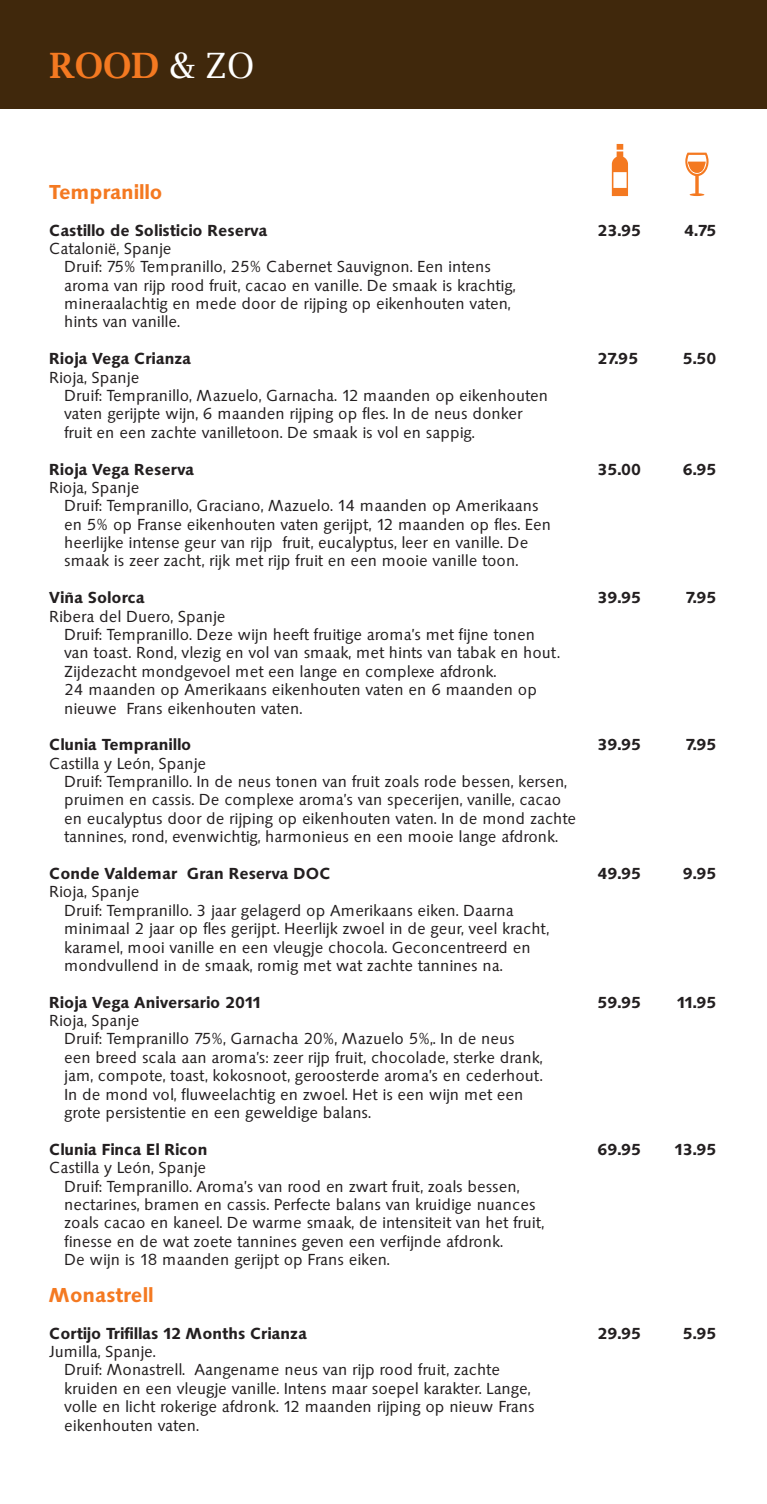
<style>
.page{position:relative;width:767px;height:1504px;background:#fff}
.page>*{position:absolute;margin:0;border:0;box-sizing:border-box;transform-origin:0 0}
.t1{font:600 35px "Lucida Bright";color:#f47921}
.t2{font:700 21px "Saxony Serial";color:#f47921}
.t3{font:16.62px/18.4px "Saxony Serial";color:#231f20}
.t4{font:700 16.62px "Saxony Serial";color:#231f20}
.s1{font-weight:400;color:#fff}
</style>
<div class="page">
<div style="left:0;top:0;width:766px;height:108px;background:#40280c"></div>
<svg style="left:685px;top:153px;width:23px;height:43px"></svg>
<svg style="left:611px;top:144px;width:17px;height:52px"></svg>
<h1 class="t1" style="left:50px;top:45px;width:206px">ROOD <span class="s1">&amp; ZO</span></h1>
<p class="t2" style="left:50px;top:180px;width:115px">Tempranillo</p>
<p class="t4" style="left:50px;top:221px;width:220px">Castillo de Solisticio Reserva</p>
<p class="t4" style="left:597px;top:221px;width:45px">23.95</p>
<p class="t4" style="left:684px;top:221px;width:34px">4.75</p>
<p class="t3" style="left:64px;top:239px;width:452px;text-indent:-15px">Catalonië, Spanje<br>Druif: 75% Tempranillo, 25% Cabernet Sauvignon. Een intens aroma van rijp rood fruit, cacao en vanille. De smaak is krachtig, mineraalachtig en mede door de rijping op eikenhouten vaten, hints van vanille.</p>
<p class="t4" style="left:50px;top:349px;width:143px">Rioja Vega Crianza</p>
<p class="t4" style="left:597px;top:349px;width:42px">27.95</p>
<p class="t4" style="left:683px;top:349px;width:35px">5.50</p>
<p class="t3" style="left:64px;top:368px;width:485px;text-indent:-15px">Rioja, Spanje<br>Druif: Tempranillo, Mazuelo, Garnacha. 12 maanden op eikenhouten vaten gerijpte wijn, 6 maanden rijping op fles. In de neus donker fruit en een zachte vanilletoon. De smaak is vol en sappig.</p>
<p class="t4" style="left:50px;top:459px;width:146px">Rioja Vega Reserva</p>
<p class="t4" style="left:597px;top:459px;width:45px">35.00</p>
<p class="t4" style="left:683px;top:459px;width:35px">6.95</p>
<p class="t3" style="left:64px;top:478px;width:488px;text-indent:-15px">Rioja, Spanje<br>Druif: Tempranillo, Graciano, Mazuelo. 14 maanden op Amerikaans en 5% op Franse eikenhouten vaten gerijpt, 12 maanden op fles. Een heerlijke intense geur van rijp fruit, eucalyptus, leer en vanille. De smaak is zeer zacht, rijk met rijp fruit en een mooie vanille toon.</p>
<p class="t4" style="left:50px;top:588px;width:97px">Viña Solorca</p>
<p class="t4" style="left:597px;top:588px;width:45px">39.95</p>
<p class="t4" style="left:686px;top:588px;width:32px">7.95</p>
<p class="t3" style="left:64px;top:607px;width:496px;text-indent:-15px">Ribera del Duero, Spanje<br>Druif: Tempranillo. Deze wijn heeft fruitige aroma’s met fijne tonen van toast. Rond, vlezig en vol van smaak, met hints van tabak en hout.<br>Zijdezacht mondgevoel met een lange en complexe afdronk.<br>24 maanden op Amerikaans eikenhouten vaten en 6 maanden op nieuwe Frans eikenhouten vaten.</p>
<p class="t4" style="left:50px;top:735px;width:144px">Clunia Tempranillo</p>
<p class="t4" style="left:597px;top:735px;width:45px">39.95</p>
<p class="t4" style="left:686px;top:735px;width:32px">7.95</p>
<p class="t3" style="left:64px;top:754px;width:513px;text-indent:-15px">Castilla y León, Spanje<br>Druif: Tempranillo. In de neus tonen van fruit zoals rode bessen, kersen, pruimen en cassis. De complexe aroma’s van specerijen, vanille, cacao en eucalyptus door de rijping op eikenhouten vaten. In de mond zachte tannines, rond, evenwichtig, harmonieus en een mooie lange afdronk.</p>
<p class="t4" style="left:50px;top:864px;width:283px">Conde Valdemar Gran Reserva DOC</p>
<p class="t4" style="left:597px;top:864px;width:45px">49.95</p>
<p class="t4" style="left:683px;top:864px;width:35px">9.95</p>
<p class="t3" style="left:64px;top:882px;width:486px;text-indent:-15px">Rioja, Spanje<br>Druif: Tempranillo. 3 jaar gelagerd op Amerikaans eiken. Daarna minimaal 2 jaar op fles gerijpt. Heerlijk zwoel in de geur, veel kracht, karamel, mooi vanille en een vleugje chocola. Geconcentreerd en mondvullend in de smaak, romig met wat zachte tannines na.</p>
<p class="t4" style="left:50px;top:992px;width:215px">Rioja Vega Aniversario 2011</p>
<p class="t4" style="left:597px;top:992px;width:45px">59.95</p>
<p class="t4" style="left:677px;top:992px;width:41px">11.95</p>
<p class="t3" style="left:64px;top:1011px;width:479px;text-indent:-15px">Rioja, Spanje<br>Druif: Tempranillo 75%, Garnacha 20%, Mazuelo 5%,. In de neus een breed scala aan aroma’s: zeer rijp fruit, chocolade, sterke drank, jam, compote, toast, kokosnoot, geroosterde aroma’s en cederhout.<br>In de mond vol, fluweelachtig en zwoel. Het is een wijn met een grote persistentie en een geweldige balans.</p>
<p class="t4" style="left:50px;top:1139px;width:159px">Clunia Finca El Ricon</p>
<p class="t4" style="left:597px;top:1139px;width:45px">69.95</p>
<p class="t4" style="left:674px;top:1139px;width:44px">13.95</p>
<p class="t3" style="left:64px;top:1158px;width:481px;text-indent:-15px">Castilla y León, Spanje<br>Druif: Tempranillo. Aroma’s van rood en zwart fruit, zoals bessen, nectarines, bramen en cassis. Perfecte balans van kruidige nuances zoals cacao en kaneel. De warme smaak, de intensiteit van het fruit, finesse en de wat zoete tannines geven een verfijnde afdronk.<br>De wijn is 18 maanden gerijpt op Frans eiken.</p>
<p class="t2" style="left:50px;top:1282px;width:105px">Monastrell</p>
<p class="t4" style="left:50px;top:1323px;width:259px">Cortijo Trifillas 12 Months Crianza</p>
<p class="t4" style="left:597px;top:1323px;width:45px">29.95</p>
<p class="t4" style="left:683px;top:1323px;width:35px">5.95</p>
<p class="t3" style="left:64px;top:1342px;width:472px;text-indent:-15px">Jumilla, Spanje.<br>Druif: Monastrell. Aangename neus van rijp rood fruit, zachte kruiden en een vleugje vanille. Intens maar soepel karakter. Lange, volle en licht rokerige afdronk. 12 maanden rijping op nieuw Frans eikenhouten vaten.</p>
</div>
